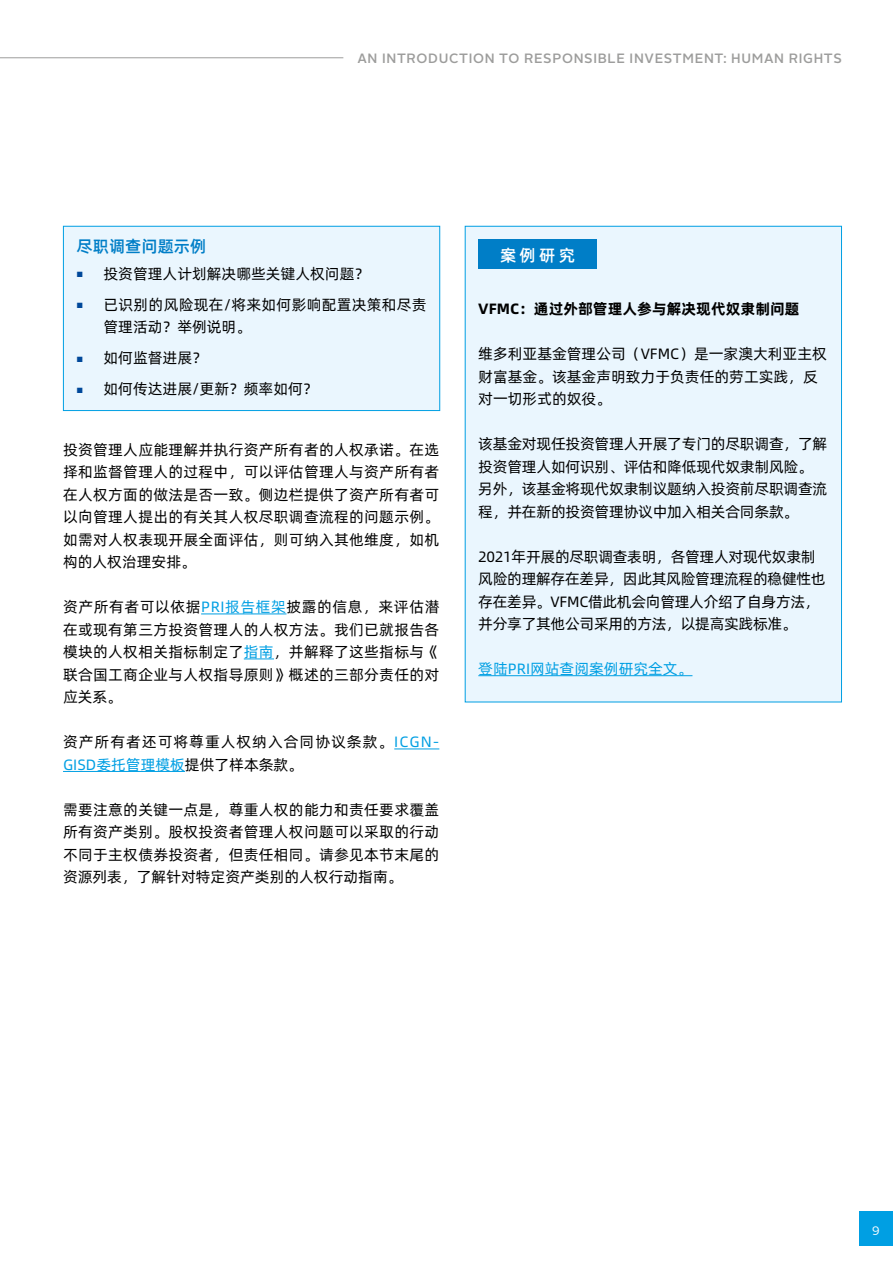
<style>
.page{position:relative;width:893px;height:1263px;background:#fff}
.page>*{position:absolute;margin:0;border:0;box-sizing:border-box;transform-origin:0 0}
.t1{font:16.5px "Alibaba Pu Hui Ti M";color:#007ec7}
.t2{font:16.5px "Alibaba Pu Hui Ti M";color:#fff}
.t3{font:15px/22.5px "Alibaba Pu Hui Ti R";color:#000;text-align:justify}
.t4{font:15px/22.5px "Alibaba Pu Hui Ti R";letter-spacing:-.02em;color:#000}
.t5{font:15px/22.5px "Alibaba Pu Hui Ti R";letter-spacing:.065em;color:#000}
.t6{font:15px/22.5px "Alibaba Pu Hui Ti R";letter-spacing:.02em;color:#000}
.t7{font:15px "Alibaba Pu Hui Ti B";color:#000}
.t8{font:15px "Alibaba Pu Hui Ti R";color:#009fe3}
.t9{font:500 13.5px "Alright Sans";letter-spacing:.05em;color:#9d9d9c}
.t10{font:12px "Alright Sans";color:#fff}
.s1{font-family:"Alright Sans";font-size:7.5px;color:#00489a}
.s2{color:#009fe3}
</style>
<div class="page">
<div style="left:859px;top:1212px;width:34px;height:34px;background:#009fe3"></div>
<hr style="left:0;top:57px;width:343px;height:1px;background:#9d9d9c">
<hr style="left:201px;top:613px;width:85px;height:1px;background:#009fe3">
<hr style="left:244px;top:658px;width:30px;height:1px;background:#009fe3">
<hr style="left:394px;top:748px;width:45px;height:1px;background:#009fe3">
<hr style="left:63px;top:771px;width:122px;height:1px;background:#009fe3">
<div style="left:63px;top:226px;width:377px;height:184px;background:#eaf6fe"></div>
<div style="left:63px;top:226px;width:377px;height:185px;border:1px solid #009fe3"></div>
<div style="left:465px;top:226px;width:376px;height:476px;background:#eaf6fe"></div>
<hr style="left:478px;top:675px;width:214px;height:1px;background:#009fe3">
<div style="left:478px;top:239px;width:119px;height:30px;background:#007ec7"></div>
<p class="t9" style="left:357px;top:49px;width:486px">AN INTRODUCTION TO RESPONSIBLE INVESTMENT: HUMAN RIGHTS</p>
<p class="t1" style="left:77px;top:233px;width:131px">尽职调查问题示例</p>
<p class="t3" style="left:77px;top:261px;width:294px"><span class="s1">■</span> 投资管理人计划解决哪些关键人权问题？</p>
<p class="t6" style="left:104px;top:292px;width:325px;text-indent:-27px"><span class="s1">■</span> 已识别的风险现在/将来如何影响配置决策和尽责管理活动？举例说明。</p>
<p class="t3" style="left:77px;top:346px;width:132px"><span class="s1">■</span> 如何监督进展？</p>
<p class="t3" style="left:77px;top:377px;width:243px"><span class="s1">■</span> 如何传达进展/更新？频率如何？</p>
<p class="t3" style="left:63px;top:437px;width:378px">投资管理人应能理解并执行资产所有者的人权承诺。在选择和监督管理人的过程中，可以评估管理人与资产所有者在人权方面的做法是否一致。侧边栏提供了资产所有者可以向管理人提出的有关其人权尽职调查流程的问题示例。如需对人权表现开展全面评估，则可纳入其他维度，如机构的人权治理安排。</p>
<p class="t3" style="left:63px;top:595px;width:378px">资产所有者可以依据<span class="s2">PRI报告框架</span>披露的信息，来评估潜在或现有第三方投资管理人的人权方法。我们已就报告各模块的人权相关指标制定了<span class="s2">指南</span>，并解释了这些指标与《联合国工商企业与人权指导原则》概述的三部分责任的对应关系。</p>
<p class="t5" style="left:63px;top:730px;width:378px">资产所有者还可将尊重人权纳入合同协议条款。<span class="s2">ICGN-<br>GISD委托管理模板</span>提供了样本条款。</p>
<p class="t3" style="left:63px;top:797px;width:378px">需要注意的关键一点是，尊重人权的能力和责任要求覆盖所有资产类别。股权投资者管理人权问题可以采取的行动不同于主权债券投资者，但责任相同。请参见本节末尾的资源列表，了解针对特定资产类别的人权行动指南。</p>
<p class="t2" style="left:500px;top:242px;width:76px">案例研究</p>
<p class="t7" style="left:478px;top:297px;width:323px">VFMC：通过外部管理人参与解决现代奴隶制问题</p>
<p class="t3" style="left:478px;top:342px;width:350px;text-align:left">维多利亚基金管理公司（VFMC）是一家澳大利亚主权财富基金。该基金声明致力于负责任的劳工实践，反对一切形式的奴役。</p>
<p class="t3" style="left:478px;top:432px;width:351px;text-align:left">该基金对现任投资管理人开展了专门的尽职调查，了解投资管理人如何识别、评估和降低现代奴隶制风险。另外，该基金将现代奴隶制议题纳入投资前尽职调查流程，并在新的投资管理协议中加入相关合同条款。</p>
<p class="t4" style="left:478px;top:544px;width:349px">2021年开展的尽职调查表明，各管理人对现代奴隶制风险的理解存在差异，因此其风险管理流程的稳健性也存在差异。VFMC借此机会向管理人介绍了自身方法，并分享了其他公司采用的方法，以提高实践标准。</p>
<p class="t8" style="left:478px;top:658px;width:216px">登陆PRI网站查阅案例研究全文。</p>
<p class="t10" style="left:872px;top:1221px;width:9px">9</p>
</div>
